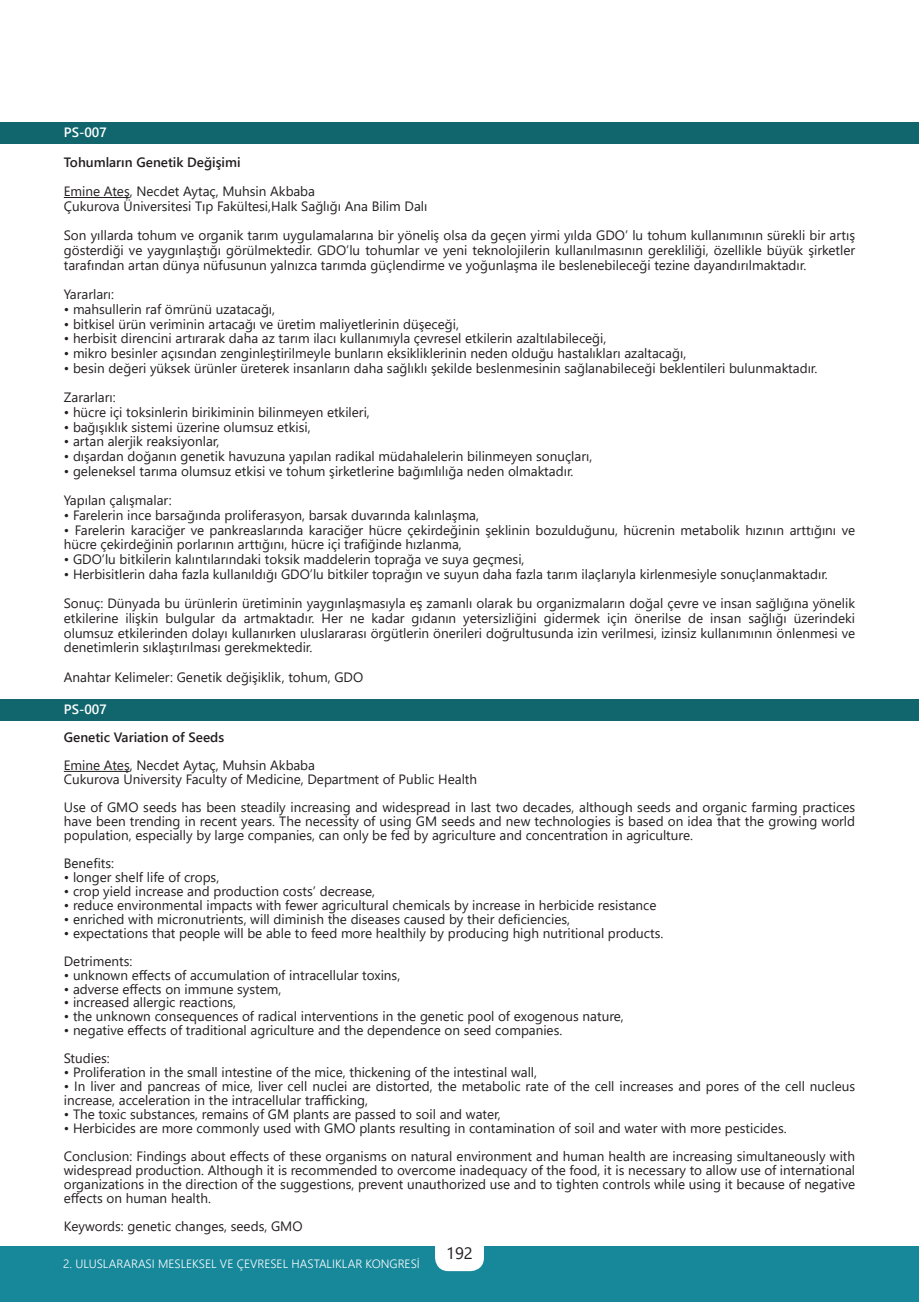
<style>
.page{position:relative;width:919px;height:1302px;background:#fff}
.page>*{position:absolute;margin:0;border:0;box-sizing:border-box;transform-origin:0 0}
.t1{font:16.5px "Segoe UI";color:#231f20}
.t2{font:13.5px/14.7px "Segoe UI";color:#231f20;text-align:justify}
.t3{font:600 13.5px "Segoe UI";color:#231f20}
.t4{font:600 13.5px "Segoe UI";color:#fff}
.t5{font:300 12px "Segoe UI";color:#fff}
</style>
<div class="page">
<div style="left:0;top:1246px;width:918px;height:55px;background:#17879a"></div>
<hr style="left:918px;top:1246px;width:1px;height:55px;background:#17879a">
<div style="left:436px;top:1222px;width:47px;height:48px;background:#fff;border-radius:13px"></div>
<div style="left:435px;top:1221px;width:49px;height:49px;border:2px solid #fff;border-radius:13px"></div>
<div style="left:0;top:122px;width:918px;height:22px;background:#11656c"></div>
<div style="left:0;top:699px;width:918px;height:21px;background:#11656c"></div>
<hr style="left:64px;top:197px;width:66px;height:1px;background:#231f20">
<hr style="left:64px;top:770px;width:66px;height:1px;background:#231f20">
<p class="t4" style="left:64px;top:120px;width:44px">PS-007</p>
<p class="t3" style="left:64px;top:149px;width:178px">Tohumların Genetik Değişimi</p>
<p class="t2" style="left:64px;top:183px;width:252px">Emine Ateş, Necdet Aytaç, Muhsin Akbaba</p>
<p class="t2" style="left:64px;top:198px;width:365px">Çukurova Üniversitesi Tıp Fakültesi,Halk Sağlığı Ana Bilim Dalı</p>
<p class="t2" style="left:64px;top:227px;width:792px">Son yıllarda tohum ve organik tarım uygulamalarına bir yöneliş olsa da geçen yirmi yılda GDO’ lu tohum kullanımının sürekli bir artış gösterdiği ve yaygınlaştığı görülmektedir. GDO’lu tohumlar ve yeni teknolojilerin kullanılmasının gerekliliği, özellikle büyük şirketler tarafından artan dünya nüfusunun yalnızca tarımda güçlendirme ve yoğunlaşma ile beslenebileceği tezine dayandırılmaktadır.</p>
<p class="t2" style="left:64px;top:286px;width:52px">Yararları:</p>
<p class="t2" style="left:64px;top:300px;width:213px">• mahsullerin raf ömrünü uzatacağı,</p>
<p class="t2" style="left:64px;top:315px;width:397px">• bitkisel ürün veriminin artacağı ve üretim maliyetlerinin düşeceği,</p>
<p class="t2" style="left:64px;top:330px;width:544px">• herbisit direncini artırarak daha az tarım ilacı kullanımıyla çevresel etkilerin azaltılabileceği,</p>
<p class="t2" style="left:64px;top:345px;width:624px">• mikro besinler açısından zenginleştirilmeyle bunların eksikliklerinin neden olduğu hastalıkları azaltacağı,</p>
<p class="t2" style="left:64px;top:359px;width:755px">• besin değeri yüksek ürünler üreterek insanların daha sağlıklı şekilde beslenmesinin sağlanabileceği beklentileri bulunmaktadır.</p>
<p class="t2" style="left:64px;top:389px;width:53px">Zararları:</p>
<p class="t2" style="left:64px;top:403px;width:307px">• hücre içi toksinlerin birikiminin bilinmeyen etkileri,</p>
<p class="t2" style="left:64px;top:418px;width:248px">• bağışıklık sistemi üzerine olumsuz etkisi,</p>
<p class="t2" style="left:64px;top:433px;width:157px">• artan alerjik reaksiyonlar,</p>
<p class="t2" style="left:64px;top:447px;width:530px">• dışardan doğanın genetik havuzuna yapılan radikal müdahalelerin bilinmeyen sonuçları,</p>
<p class="t2" style="left:64px;top:462px;width:511px">• geleneksel tarıma olumsuz etkisi ve tohum şirketlerine bağımlılığa neden olmaktadır.</p>
<p class="t2" style="left:64px;top:492px;width:109px">Yapılan çalışmalar:</p>
<p class="t2" style="left:64px;top:506px;width:417px">• Farelerin ince barsağında proliferasyon, barsak duvarında kalınlaşma,</p>
<p class="t2" style="left:64px;top:521px;width:792px">• Farelerin karaciğer ve pankreaslarında karaciğer hücre çekirdeğinin şeklinin bozulduğunu, hücrenin metabolik hızının arttığını ve hücre çekirdeğinin porlarının arttığını, hücre içi trafiğinde hızlanma,</p>
<p class="t2" style="left:64px;top:550px;width:462px">• GDO’lu bitkilerin kalıntılarındaki toksik maddelerin toprağa ve suya geçmesi,</p>
<p class="t2" style="left:64px;top:565px;width:765px">• Herbisitlerin daha fazla kullanıldığı GDO’lu bitkiler toprağın ve suyun daha fazla tarım ilaçlarıyla kirlenmesiyle sonuçlanmaktadır.</p>
<p class="t2" style="left:64px;top:594px;width:792px">Sonuç: Dünyada bu ürünlerin üretiminin yaygınlaşmasıyla eş zamanlı olarak bu organizmaların doğal çevre ve insan sağlığına yönelik etkilerine ilişkin bulgular da artmaktadır. Her ne kadar gıdanın yetersizliğini gidermek için önerilse de insan sağlığı üzerindeki olumsuz etkilerinden dolayı kullanırken uluslararası örgütlerin önerileri doğrultusunda izin verilmesi, izinsiz kullanımının önlenmesi ve denetimlerin sıklaştırılması gerekmektedir.</p>
<p class="t2" style="left:64px;top:668px;width:301px">Anahtar Kelimeler: Genetik değişiklik, tohum, GDO</p>
<p class="t4" style="left:64px;top:696px;width:44px">PS-007</p>
<p class="t3" style="left:64px;top:724px;width:162px">Genetic Variation of Seeds</p>
<p class="t2" style="left:64px;top:756px;width:252px">Emine Ateş, Necdet Aytaç, Muhsin Akbaba</p>
<p class="t2" style="left:64px;top:770px;width:415px">Cukurova University Faculty of Medicine, Department of Public Health</p>
<p class="t2" style="left:64px;top:799px;width:792px;line-height:14px">Use of GMO seeds has been steadily increasing and widespread in last two decades, although seeds and organic farming practices have been trending in recent years. The necessity of using GM seeds and new technologies is based on idea that the growing world population, especially by large companies, can only be fed by agriculture and concentration in agriculture.</p>
<p class="t2" style="left:64px;top:854px;width:52px">Benefits:</p>
<p class="t2" style="left:64px;top:868px;width:157px">• longer shelf life of crops,</p>
<p class="t2" style="left:64px;top:882px;width:313px">• crop yield increase and production costs’ decrease,</p>
<p class="t2" style="left:64px;top:896px;width:594px">• reduce environmental impacts with fewer agricultural chemicals by increase in herbicide resistance</p>
<p class="t2" style="left:64px;top:910px;width:508px">• enriched with micronutrients, will diminish the diseases caused by their deficiencies,</p>
<p class="t2" style="left:64px;top:924px;width:601px">• expectations that people will be able to feed more healthily by producing high nutritional products.</p>
<p class="t2" style="left:64px;top:952px;width:70px">Detriments:</p>
<p class="t2" style="left:64px;top:966px;width:338px">• unknown effects of accumulation of intracellular toxins,</p>
<p class="t2" style="left:64px;top:980px;width:219px">• adverse effects on immune system,</p>
<p class="t2" style="left:64px;top:993px;width:174px">• increased allergic reactions,</p>
<p class="t2" style="left:64px;top:1007px;width:561px">• the unknown consequences of radical interventions in the genetic pool of exogenous nature,</p>
<p class="t2" style="left:64px;top:1021px;width:500px">• negative effects of traditional agriculture and the dependence on seed companies.</p>
<p class="t2" style="left:64px;top:1049px;width:47px">Studies:</p>
<p class="t2" style="left:64px;top:1063px;width:475px">• Proliferation in the small intestine of the mice, thickening of the intestinal wall,</p>
<p class="t2" style="left:64px;top:1078px;width:792px;line-height:14px">• In liver and pancreas of mice, liver cell nuclei are distorted, the metabolic rate of the cell increases and pores of the cell nucleus increase, acceleration in the intracellular trafficking,</p>
<p class="t2" style="left:64px;top:1105px;width:438px">• The toxic substances, remains of GM plants are passed to soil and water,</p>
<p class="t2" style="left:64px;top:1119px;width:724px">• Herbicides are more commonly used with GMO plants resulting in contamination of soil and water with more pesticides.</p>
<p class="t2" style="left:64px;top:1147px;width:792px;line-height:14px">Conclusion: Findings about effects of these organisms on natural environment and human health are increasing simultaneously with widespread production. Although it is recommended to overcome inadequacy of the food, it is necessary to allow use of international organizations in the direction of the suggestions, prevent unauthorized use and to tighten controls while using it because of negative effects on human health.</p>
<p class="t2" style="left:64px;top:1217px;width:240px">Keywords: genetic changes, seeds, GMO</p>
<p class="t5" style="left:63px;top:1252px;width:358px">2. ULUSLARARASI MESLEKSEL VE ÇEVRESEL HASTALIKLAR KONGRESİ</p>
<p class="t1" style="left:446px;top:1236px;width:28px">192</p>
</div>
